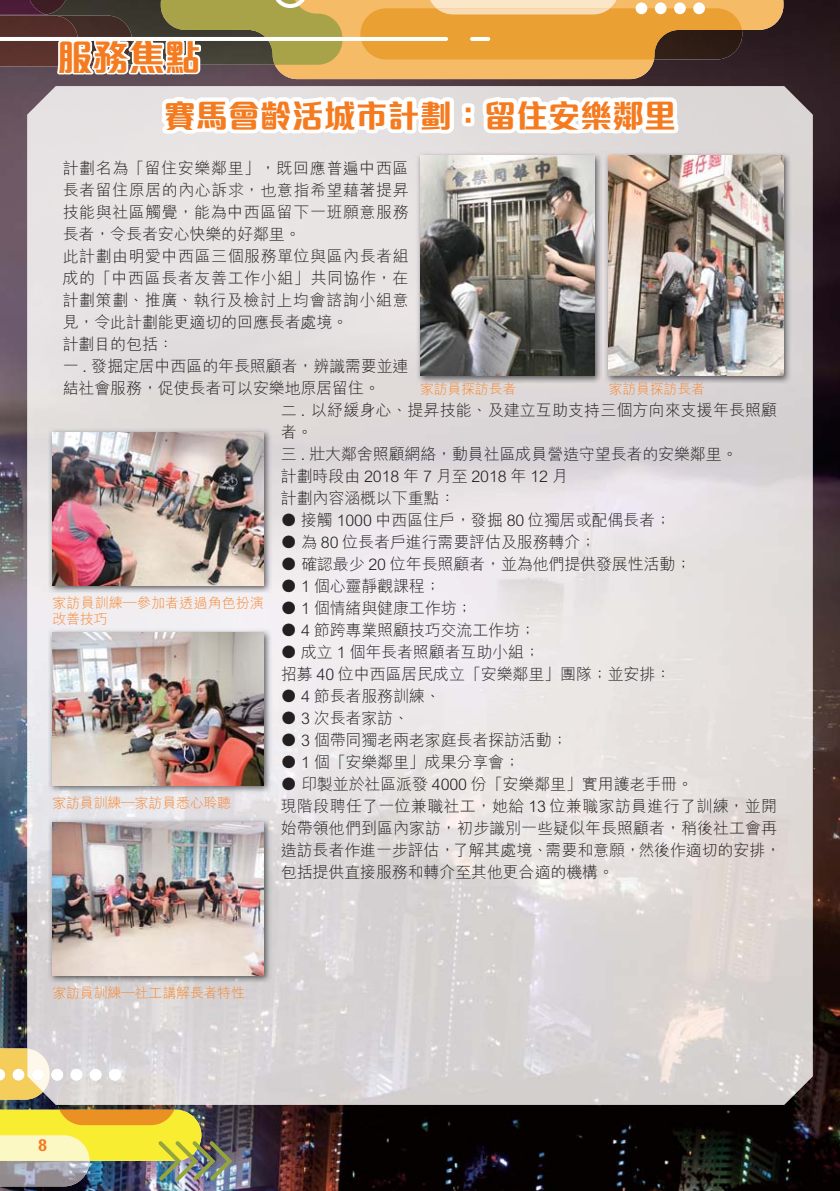
<style>
.page{position:relative;width:840px;height:1191px;background:#fff}
.page>*{position:absolute;margin:0;border:0;box-sizing:border-box;transform-origin:0 0}
.t1{font:36px "M Elle HK Xbold E Ten B5 H";color:#f47b20}
.t2{font:32px "M Elle HK Xbold E Ten B5 H";color:#f47b20}
.t3{font:16px/22px "M Hei HK Light E Ten B5 H";letter-spacing:-.01em;color:#231f20}
.t4{font:16px "M Hei HK Light E Ten B5 H";letter-spacing:.035em;color:#231f20}
.t5{font:16px "M Hei HK Light E Ten B5 H";letter-spacing:.03em;color:#231f20}
.t6{font:16px "M Elle HK Xbold E Ten B5 H";color:#f47b20}
.t7{font:14px "M Hei HK Light E Ten B5 H";letter-spacing:-.02em;color:#f68732}
.t8{font:14px/16px "M Hei HK Light E Ten B5 H";letter-spacing:.005em;color:#f68732}
</style>
<div class="page">
<img style="left:0;top:0;width:839px;height:1191px">
<svg style="left:741px;top:0;width:42px;height:79px;background:#72533a"></svg>
<img style="left:57px;top:1104px;width:119px;height:5px">
<img style="left:0;top:1180px;width:89px;height:6px">
<img style="left:0;top:1109px;width:232px;height:71px">
<div style="left:27px;top:316px;width:388px;height:41px;background:#e3dfdf"></div>
<img style="left:741px;top:86px;width:71px;height:67px">
<img style="left:598px;top:316px;width:71px;height:788px">
<img style="left:741px;top:153px;width:71px;height:951px">
<img style="left:27px;top:357px;width:571px;height:136px">
<img style="left:669px;top:383px;width:72px;height:721px">
<img style="left:27px;top:493px;width:71px;height:611px">
<img style="left:241px;top:493px;width:357px;height:272px">
<div style="left:98px;top:593px;width:143px;height:35px;background:#f1eff1"></div>
<img style="left:98px;top:765px;width:500px;height:68px">
<img style="left:241px;top:833px;width:357px;height:271px">
<img style="left:98px;top:983px;width:143px;height:121px">
<svg style="left:0;top:1044px;width:50px;height:55px;background:#e6cf90"></svg>
<div style="left:32px;top:1068px;width:12px;height:12px;background:#fff;border-radius:50%"></div>
<div style="left:51px;top:1068px;width:12px;height:12px;background:#fff;border-radius:50%"></div>
<svg style="left:70px;top:1068px;width:12px;height:12px"></svg>
<svg style="left:90px;top:1068px;width:11px;height:12px"></svg>
<svg style="left:109px;top:1068px;width:12px;height:12px"></svg>
<img style="left:604px;top:151px;width:186px;height:232px">
<img style="left:608px;top:156px;width:174px;height:219px">
<img style="left:415px;top:316px;width:187px;height:67px">
<img style="left:420px;top:316px;width:174px;height:59px">
<img style="left:48px;top:428px;width:224px;height:165px">
<img style="left:52px;top:432px;width:212px;height:153px">
<img style="left:48px;top:628px;width:224px;height:165px">
<img style="left:52px;top:632px;width:212px;height:153px">
<img style="left:48px;top:818px;width:224px;height:165px">
<img style="left:52px;top:822px;width:212px;height:153px">
<svg style="left:0;top:0;width:741px;height:316px;background:#c4b6a7"></svg>
<h1 class="t1" style="left:57px;top:43px;width:145px">服務焦點</h1>
<h2 class="t2" style="left:164px;top:104px;width:513px">賽馬會齡活城市計劃：留住安樂鄰里</h2>
<p class="t4" style="left:63px;top:162px;width:347px">計劃名為「留住安樂鄰里」，既回應普遍中西區</p>
<p class="t5" style="left:63px;top:184px;width:347px">長者留住原居的內心訴求，也意指希望藉著提昇</p>
<p class="t5" style="left:63px;top:206px;width:347px">技能與社區觸覺，能為中西區留下一班願意服務</p>
<p class="t3" style="left:63px;top:225px;width:239px">長者，令長者安心快樂的好鄰里。</p>
<p class="t5" style="left:63px;top:250px;width:347px">此計劃由明愛中西區三個服務單位與區內長者組</p>
<p class="t4" style="left:63px;top:272px;width:347px">成的「中西區長者友善工作小組」共同協作，在</p>
<p class="t4" style="left:63px;top:294px;width:347px">計劃策劃、推廣、執行及檢討上均會諮詢小組意</p>
<p class="t3" style="left:63px;top:313px;width:287px">見，令此計劃能更適切的回應長者處境。</p>
<p class="t3" style="left:63px;top:335px;width:113px">計劃目的包括：</p>
<p class="t3" style="left:63px;top:357px;width:347px">一 . 發掘定居中西區的年長照顧者，辨識需要並連</p>
<p class="t3" style="left:63px;top:379px;width:318px">結社會服務，促使長者可以安樂地原居留住。</p>
<p class="t3" style="left:281px;top:401px;width:497px">二 . 以紓緩身心、提昇技能、及建立互助支持三個方向來支援年長照顧</p>
<p class="t3" style="left:281px;top:423px;width:33px">者。</p>
<p class="t3" style="left:281px;top:445px;width:458px">三 . 壯大鄰舍照顧網絡，動員社區成員營造守望長者的安樂鄰里。</p>
<p class="t3" style="left:281px;top:467px;width:288px">計劃時段由 2018 年 7 月至 2018 年 12 月</p>
<p class="t3" style="left:281px;top:489px;width:176px">計劃內容涵概以下重點：</p>
<p class="t3" style="left:281px;top:511px;width:391px">● 接觸 1000 中西區住戶，發掘 80 位獨居或配偶長者；</p>
<p class="t3" style="left:281px;top:533px;width:317px">● 為 80 位長者戶進行需要評估及服務轉介；</p>
<p class="t3" style="left:281px;top:555px;width:412px">● 確認最少 20 位年長照顧者，並為他們提供發展性活動；</p>
<p class="t3" style="left:281px;top:577px;width:161px">● 1 個心靈靜觀課程；</p>
<p class="t3" style="left:281px;top:599px;width:193px">● 1 個情緒與健康工作坊；</p>
<p class="t3" style="left:281px;top:621px;width:256px">● 4 節跨專業照顧技巧交流工作坊；</p>
<p class="t3" style="left:281px;top:643px;width:391px">● 成立 1 個年長者照顧者互助小組；<br>招募 40 位中西區居民成立「安樂鄰里」團隊；並安排：</p>
<p class="t3" style="left:281px;top:687px;width:161px">● 4 節長者服務訓練、</p>
<p class="t3" style="left:281px;top:709px;width:130px">● 3 次長者家訪、</p>
<p class="t3" style="left:281px;top:731px;width:288px">● 3 個帶同獨老兩老家庭長者探訪活動；</p>
<p class="t3" style="left:281px;top:753px;width:240px">● 1 個「安樂鄰里」成果分享會；</p>
<p class="t3" style="left:281px;top:775px;width:501px">● 印製並於社區派發 4000 份「安樂鄰里」實用護老手冊。<br>現階段聘任了一位兼職社工，她給 13 位兼職家訪員進行了訓練，並開始帶領他們到區內家訪，初步識別一些疑似年長照顧者，稍後社工會再造訪長者作進一步評估，了解其處境、需要和意願，然後作適切的安排，包括提供直接服務和轉介至其他更合適的機構。</p>
<p class="t7" style="left:420px;top:384px;width:98px">家訪員探訪長者</p>
<p class="t7" style="left:608px;top:384px;width:98px">家訪員探訪長者</p>
<p class="t8" style="left:52px;top:596px;width:213px">家訪員訓練─參加者透過角色扮演改善技巧</p>
<p class="t7" style="left:52px;top:797px;width:180px">家訪員訓練─家訪員悉心聆聽</p>
<p class="t7" style="left:52px;top:987px;width:194px">家訪員訓練─社工講解長者特性</p>
<p class="t6" style="left:38px;top:1139px;width:11px">8</p>
</div>
